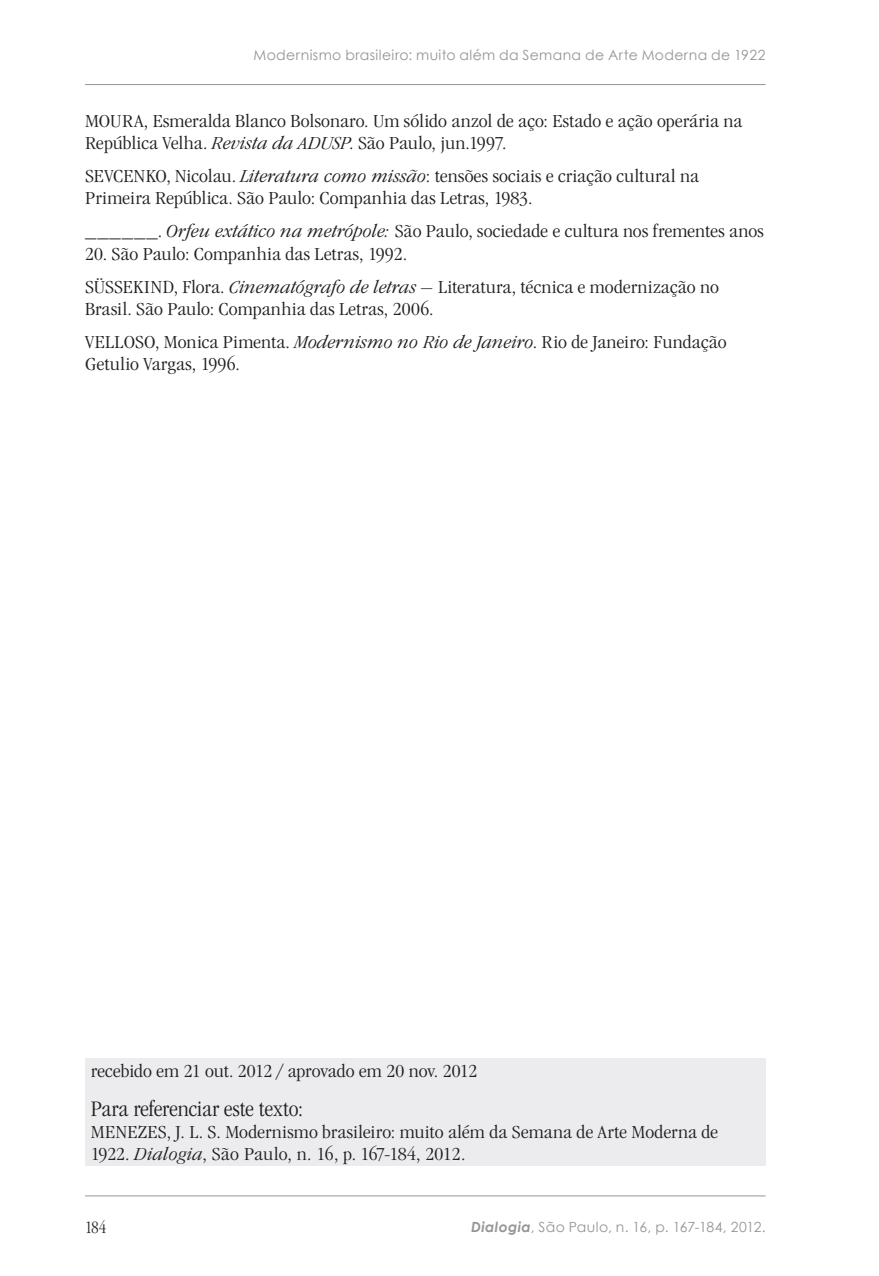
<style>
.page{position:relative;width:879px;height:1276px;background:#fff}
.page>*{position:absolute;margin:0;border:0;box-sizing:border-box;transform-origin:0 0}
.Di_Tabela_-_titulo{font:300 condensed 23px "ITC Garamond Std";color:#231f20;scale:1.1 1}
.Di_Referencias{font:300 condensed 19px/22px "ITC Garamond Std";letter-spacing:.005em;color:#231f20;scale:1.2 1}
.t1{font:300 condensed 18px "ITC Garamond Std";color:#231f20}
.t2{font:14px "Century Gothic";letter-spacing:.025em;color:#939598}
.t3{font:14px "Century Gothic";letter-spacing:.005em;color:#939598}
.s1{font-style:italic}
.s2{font-weight:700;font-style:italic}
</style>
<div class="page">
<hr style="left:85px;top:1195px;width:680px;height:1px;background:#939598">
<hr style="left:85px;top:84px;width:680px;height:1px;background:#939598">
<div style="left:85px;top:1057px;width:680px;height:108px;background:#ececee"></div>
<p class="t2" style="left:254px;top:47px;width:513px">Modernismo brasileiro: muito além da Semana de Arte Moderna de 1922</p>
<p class="Di_Referencias" style="left:85px;top:110px;width:549px">MOURA, Esmeralda Blanco Bolsonaro. Um sólido anzol de aço: Estado e ação operária na<br>República Velha. <span class="s1">Revista da ADUSP</span>. São Paulo, jun.1997.</p>
<p class="Di_Referencias" style="left:85px;top:165px;width:513px">SEVCENKO, Nicolau. <span class="s1">Literatura como missão</span>: tensões sociais e criação cultural na<br>Primeira República. São Paulo: Companhia das Letras, 1983.</p>
<p class="Di_Referencias" style="left:85px;top:221px;width:567px">______. <span class="s1">Orfeu extático na metrópole:</span> São Paulo, sociedade e cultura nos frementes anos</p>
<p class="Di_Referencias" style="left:85px;top:243px;width:270px">20. São Paulo: Companhia das Letras, 1992.</p>
<p class="Di_Referencias" style="left:85px;top:276px;width:530px">SÜSSEKIND, Flora. <span class="s1">Cinematógrafo de letras –</span> Literatura, técnica e modernização no<br>Brasil. São Paulo: Companhia das Letras, 2006.</p>
<p class="Di_Referencias" style="left:85px;top:331px;width:536px">VELLOSO, Monica Pimenta. <span class="s1">Modernismo no Rio de Janeiro</span>. Rio de Janeiro: Fundação<br>Getulio Vargas, 1996.</p>
<p class="Di_Referencias" style="left:91px;top:1060px;width:324px">recebido em 21 out. 2012 / aprovado em 20 nov. 2012</p>
<p class="Di_Tabela_-_titulo" style="left:91px;top:1095px;width:194px">Para referenciar este texto:</p>
<p class="Di_Referencias" style="left:91px;top:1120px;width:524px">MENEZES, J. L. S. Modernismo brasileiro: muito além da Semana de Arte Moderna de<br>1922. <span class="s1">Dialogia</span>, São Paulo, n. 16, p. 167-184, 2012.</p>
<p class="t1" style="left:85px;top:1217px;width:22px">184</p>
<p class="t3" style="left:471px;top:1218px;width:296px"><span class="s2">Dialogia</span>, São Paulo, n. 16, p. 167-184, 2012.</p>
</div>
